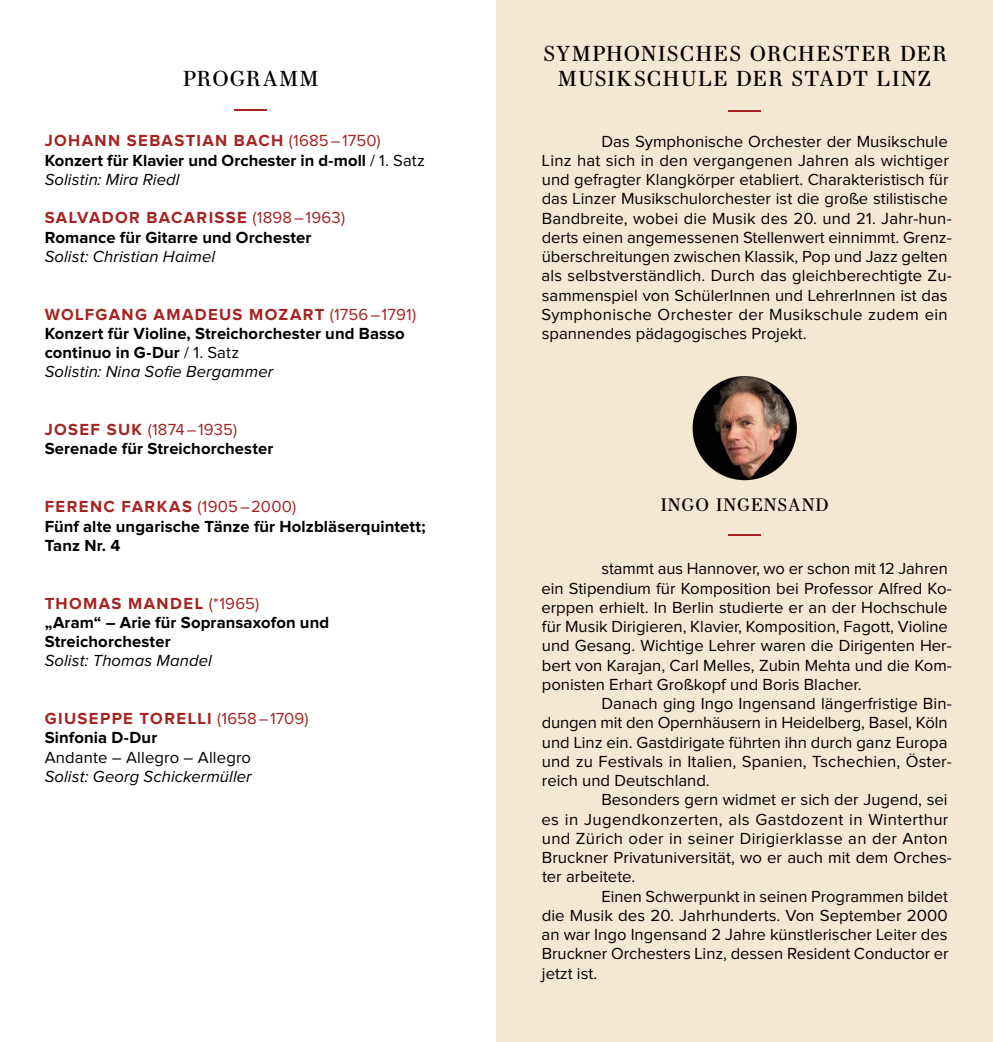
<style>
.page{position:relative;width:993px;height:1042px;background:#fff}
.page>*{position:absolute;margin:0;border:0;box-sizing:border-box;transform-origin:0 0}
.t1{font:21px/25.2px "Essonnes Text";letter-spacing:.065em;color:#000;text-align:center}
.t2{font:17.5px "Essonnes Text";letter-spacing:.06em;color:#000}
.t3{font:16.62px/19.2px "Proxima Nova";color:#000}
.t4{font:700 16.62px/19.2px "Proxima Nova";letter-spacing:.005em;color:#000}
.t5{font:italic 16.62px "Proxima Nova";letter-spacing:.005em;color:#000}
.t6{font:700 16.62px/19.2px "Proxima Nova";letter-spacing:.065em;color:#a42422}
.s1{color:#a42422}
.s2{font-weight:400;color:#a42422}
.s3{font-weight:400}
.s4{font-weight:400;font-style:italic}
.s5{color:#000}
</style>
<div class="page">
<div style="left:496px;top:0;width:496px;height:1042px;background:#f5e8d3"></div>
<hr style="left:728px;top:110px;width:32px;height:2px;background:#a42422">
<hr style="left:728px;top:534px;width:32px;height:2px;background:#a42422">
<img style="left:692px;top:376px;width:104px;height:104px;border-radius:52px">
<hr style="left:234px;top:109px;width:33px;height:2px;background:#a42422">
<p class="t1" style="left:183px;top:66px;width:137px">PROGRAMM</p>
<p class="t4" style="left:45px;top:132px;width:381px"><span class="s1">JOHANN SEBASTIAN BACH</span> <span class="s2">(1685–1750)<br></span>Konzert für Klavier und Orchester in d-moll <span class="s3">/ 1. Satz<br></span><span class="s4">Solistin: Mira Riedl</span></p>
<p class="t4" style="left:45px;top:209px;width:302px"><span class="s1">SALVADOR BACARISSE</span> <span class="s2">(1898–1963)<br></span>Romance für Gitarre und Orchester</p>
<p class="t5" style="left:45px;top:249px;width:172px">Solist: Christian Haimel</p>
<p class="t4" style="left:45px;top:305px;width:373px"><span class="s1">WOLFGANG AMADEUS MOZART</span> <span class="s2">(1756–1791)<br></span>Konzert für Violine, Streichorchester und Basso continuo in G-Dur <span class="s3">/ 1. Satz<br></span><span class="s4">Solistin: Nina Sofie Bergammer</span></p>
<p class="t4" style="left:45px;top:421px;width:230px"><span class="s1">JOSEF SUK</span> <span class="s2">(1874–1935)<br></span>Serenade für Streichorchester</p>
<p class="t4" style="left:45px;top:498px;width:382px"><span class="s1">FERENC FARKAS</span> <span class="s2">(1905–2000)<br></span>Fünf alte ungarische Tänze für Holzbläserquintett;<br>Tanz Nr. 4</p>
<p class="t4" style="left:45px;top:594px;width:286px"><span class="s1">THOMAS MANDEL</span> <span class="s2">(*1965)<br></span>„Aram“ – Arie für Sopransaxofon und<br>Streichorchester</p>
<p class="t5" style="left:45px;top:653px;width:169px">Solist: Thomas Mandel</p>
<p class="t6" style="left:45px;top:709px;width:265px">GIUSEPPE TORELLI <span class="s3">(1658–1709)<br></span><span class="s5">Sinfonia D-Dur</span></p>
<p class="t3" style="left:45px;top:748px;width:208px">Andante – Allegro – Allegro</p>
<p class="t5" style="left:45px;top:769px;width:208px">Solist: Georg Schickermüller</p>
<p class="t1" style="left:543px;top:41px;width:405px">SYMPHONISCHES ORCHESTER DER<br>MUSIKSCHULE DER STADT LINZ</p>
<p class="t3" style="left:541px;top:132px;width:412px;text-indent:60px">Das Symphonische Orchester der Musikschule Linz hat sich in den vergangenen Jahren als wichtiger und gefragter Klangkörper etabliert. Charakteristisch für das Linzer Musikschulorchester ist die große stilistische Bandbreite, wobei die Musik des 20. und 21. Jahr-hun&shy;derts einen angemessenen Stellenwert einnimmt. Grenz&shy;überschreitungen zwischen Klassik, Pop und Jazz gelten als selbstverständlich. Durch das gleichberechtigte Zu&shy;sammenspiel von SchülerInnen und LehrerInnen ist das Symphonische Orchester der Musikschule zudem ein spannendes pädagogisches Projekt.</p>
<p class="t2" style="left:660px;top:492px;width:169px">INGO INGENSAND</p>
<p class="t3" style="left:541px;top:560px;width:411px;text-indent:60px">stammt aus Hannover, wo er schon mit 12 Jahren ein Stipendium für Komposition bei Professor Alfred Ko&shy;erppen erhielt. In Berlin studierte er an der Hochschule für Musik Dirigieren, Klavier, Komposition, Fagott, Violine und Gesang. Wichtige Lehrer waren die Dirigenten Her&shy;bert von Karajan, Carl Melles, Zubin Mehta und die Kom&shy;ponisten Erhart Großkopf und Boris Blacher.</p>
<p class="t3" style="left:541px;top:695px;width:411px;text-indent:60px">Danach ging Ingo Ingensand längerfristige Bin&shy;dungen mit den Opernhäusern in Heidelberg, Basel, Köln und Linz ein. Gastdirigate führten ihn durch ganz Europa und zu Festivals in Italien, Spanien, Tschechien, Öster&shy;reich und Deutschland.</p>
<p class="t3" style="left:541px;top:791px;width:412px;text-indent:60px">Besonders gern widmet er sich der Jugend, sei es in Jugendkonzerten, als Gastdozent in Winterthur und Zürich oder in seiner Dirigierklasse an der Anton Bruckner Privatuniversität, wo er auch mit dem Orches&shy;ter arbeitete.</p>
<p class="t3" style="left:541px;top:887px;width:408px;text-align:justify;text-indent:60px">Einen Schwerpunkt in seinen Programmen bildet die Musik des 20. Jahrhunderts. Von September 2000 an war Ingo Ingensand 2 Jahre künstlerischer Leiter des Bruckner Orchesters Linz, dessen Resident Conductor er jetzt ist.</p>
</div>
